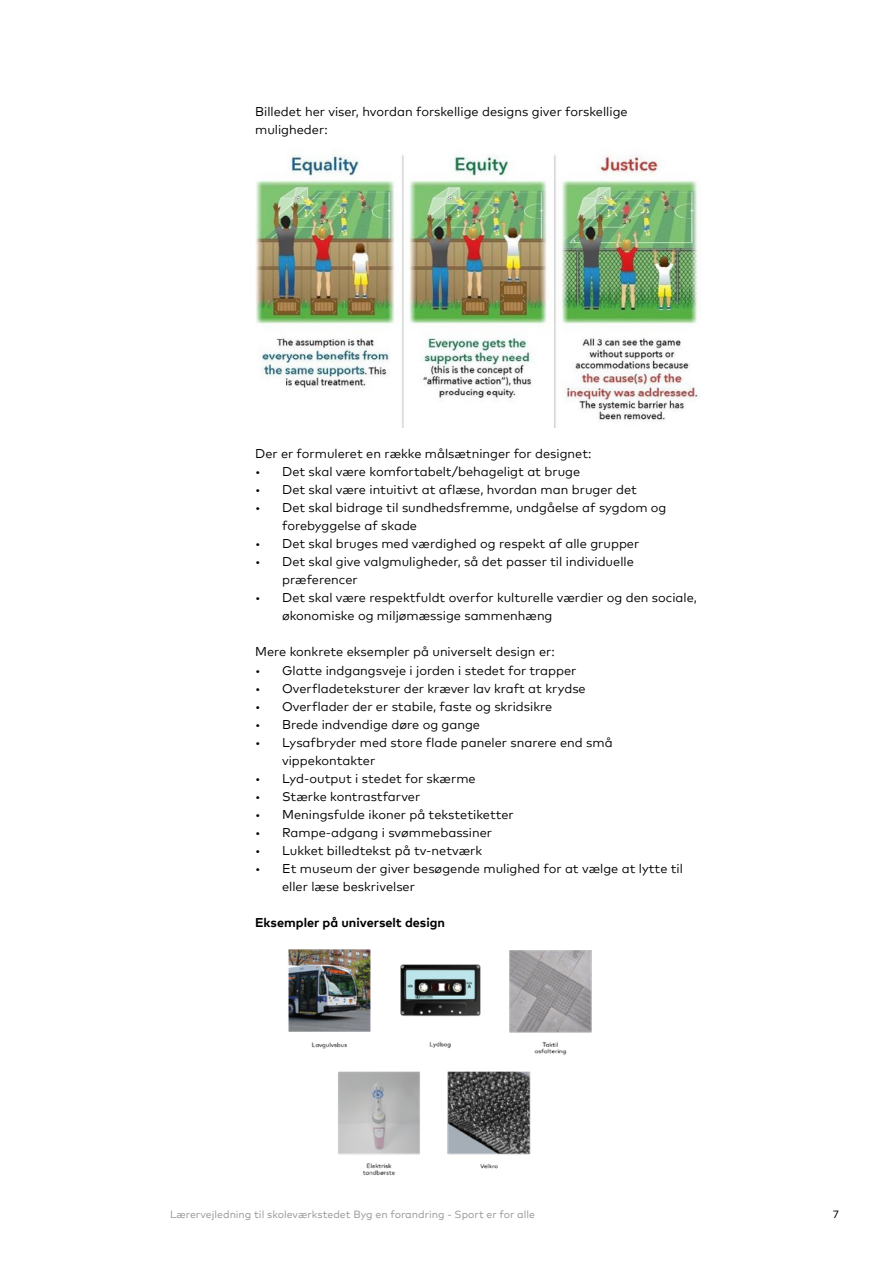
<style>
.page{position:relative;width:893px;height:1263px;background:#fff}
.page>*{position:absolute;margin:0;border:0;box-sizing:border-box;transform-origin:0 0}
.t1{font:12.75px/18px "Mark Offc Pro";color:#000}
.t2{font:700 12.75px "Mark Offc Pro";color:#000}
.t3{font:10.5px "Mark Offc Pro";color:#9d9d9c}
.t4{font:10.5px "Mark Offc Pro";color:#000}
</style>
<div class="page">
<img style="left:256px;top:154px;width:443px;height:274px">
<img style="left:288px;top:949px;width:304px;height:227px">
<p class="t1" style="left:255px;top:102px;width:374px">Billedet her viser, hvordan forskellige designs giver forskellige muligheder:</p>
<p class="t1" style="left:255px;top:444px;width:338px">Der er formuleret en række målsætninger for designet:</p>
<p class="t1" style="left:255px;top:462px;width:327px">• Det skal være komfortabelt/behageligt at bruge</p>
<p class="t1" style="left:255px;top:480px;width:383px">• Det skal være intuitivt at aflæse, hvordan man bruger det</p>
<p class="t1" style="left:282px;top:498px;width:386px;text-indent:-27px">• Det skal bidrage til sundhedsfremme, undgåelse af sygdom og forebyggelse af skade</p>
<p class="t1" style="left:255px;top:534px;width:386px">• Det skal bruges med værdighed og respekt af alle grupper</p>
<p class="t1" style="left:282px;top:552px;width:353px;text-indent:-27px">• Det skal give valgmuligheder, så det passer til individuelle præferencer</p>
<p class="t1" style="left:282px;top:588px;width:416px;text-indent:-27px">• Det skal være respektfuldt overfor kulturelle værdier og den sociale, økonomiske og miljømæssige sammenhæng</p>
<p class="t1" style="left:255px;top:642px;width:301px">Mere konkrete eksempler på universelt design er:</p>
<p class="t1" style="left:255px;top:660px;width:323px">• Glatte indgangsveje i jorden i stedet for trapper</p>
<p class="t1" style="left:255px;top:678px;width:332px">• Overfladeteksturer der kræver lav kraft at krydse</p>
<p class="t1" style="left:255px;top:696px;width:299px">• Overflader der er stabile, faste og skridsikre</p>
<p class="t1" style="left:255px;top:714px;width:226px">• Brede indvendige døre og gange</p>
<p class="t1" style="left:282px;top:732px;width:332px;text-indent:-27px">• Lysafbryder med store flade paneler snarere end små vippekontakter</p>
<p class="t1" style="left:255px;top:768px;width:222px">• Lyd-output i stedet for skærme</p>
<p class="t1" style="left:255px;top:786px;width:167px">• Stærke kontrastfarver</p>
<p class="t1" style="left:255px;top:804px;width:260px">• Meningsfulde ikoner på tekstetiketter</p>
<p class="t1" style="left:255px;top:822px;width:239px">• Rampe-adgang i svømmebassiner</p>
<p class="t1" style="left:255px;top:840px;width:229px">• Lukket billedtekst på tv-netværk</p>
<p class="t1" style="left:282px;top:858px;width:402px;text-indent:-27px">• Et museum der giver besøgende mulighed for at vælge at lytte til eller læse beskrivelser</p>
<p class="t2" style="left:255px;top:912px;width:191px">Eksempler på universelt design</p>
<p class="t3" style="left:170px;top:1206px;width:366px">Lærervejledning til skoleværkstedet Byg en forandring - Sport er for alle</p>
<p class="t4" style="left:833px;top:1206px;width:8px">7</p>
</div>
